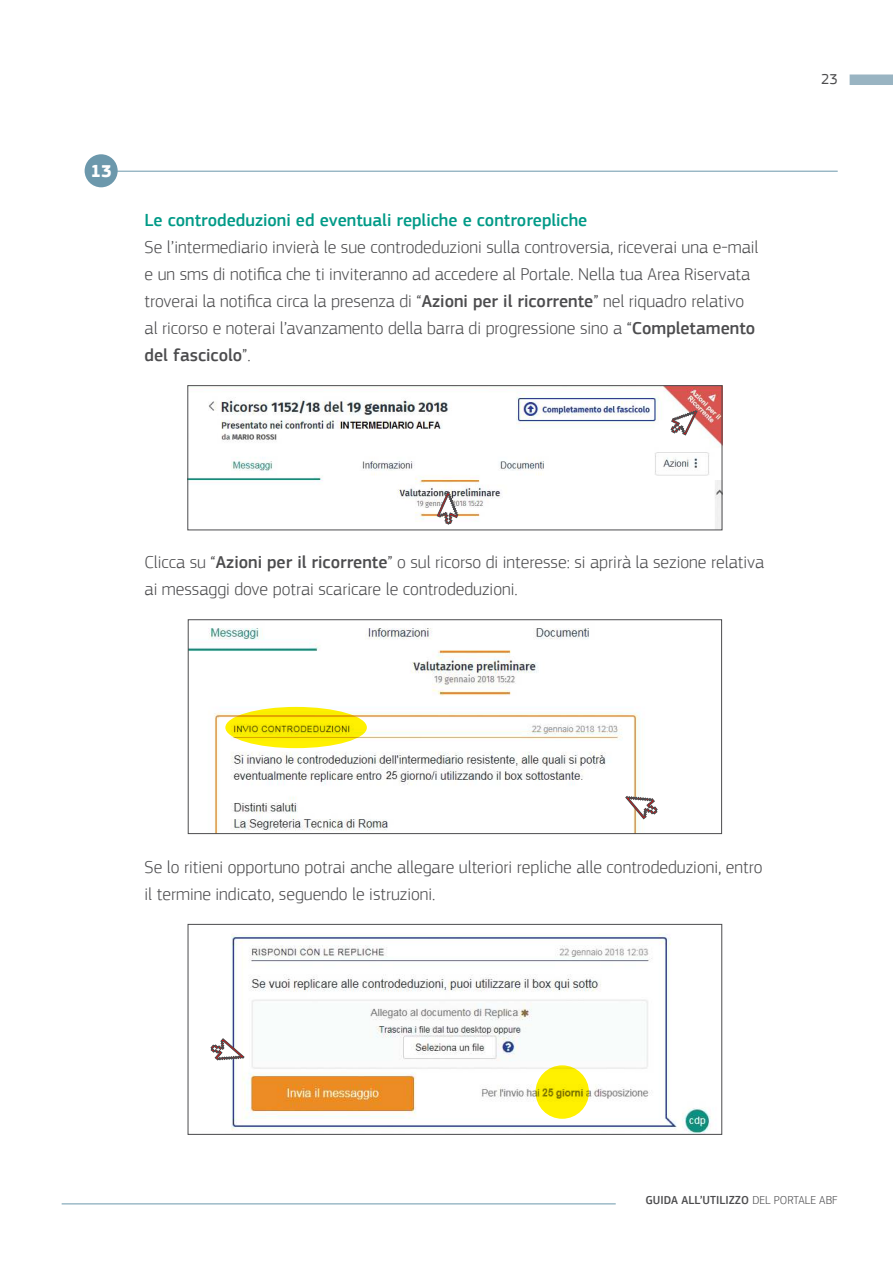
<style>
.page{position:relative;width:893px;height:1263px;background:#fff}
.page>*{position:absolute;margin:0;border:0;box-sizing:border-box;transform-origin:0 0}
.t1{font:300 18px/27px "EC Square Sans Pro";color:#4c4c4e}
.t2{font:500 18px "EC Square Sans Pro";color:#009a87}
.t3{font:700 18px "EC Square Sans Pro";color:#fff}
.t4{font:15px "EC Square Sans Pro";color:#4c4c4e}
.t5{font:500 12px "EC Square Sans Pro";color:#4c4c4e}
.s1{font-weight:500}
.s2{font-weight:300}
</style>
<div class="page">
<div style="left:850px;top:74px;width:43px;height:11px;background:#99b4c2"></div>
<hr style="left:62px;top:1203px;width:554px;height:1px;background:#6c98ac">
<hr style="left:117px;top:171px;width:721px;height:1px;background:#6c98ac">
<div style="left:85px;top:154px;width:33px;height:33px;background:#6c98ac;border-radius:50%"></div>
<img style="left:190px;top:387px;width:530px;height:141px">
<div style="left:188px;top:385px;width:534px;height:145px;border:1px solid #4c4c4e"></div>
<svg style="left:671px;top:410px;width:26px;height:25px"></svg>
<svg style="left:437px;top:491px;width:21px;height:33px"></svg>
<img style="left:190px;top:628px;width:454px;height:204px">
<div style="left:188px;top:619px;width:534px;height:215px;border:1px solid #4c4c4e"></div>
<svg style="left:225px;top:707px;width:142px;height:41px;background:#f0df02"></svg>
<svg style="left:625px;top:796px;width:33px;height:23px"></svg>
<img style="left:210px;top:933px;width:501px;height:199px">
<div style="left:188px;top:924px;width:534px;height:210px;border:1px solid #4c4c4e"></div>
<svg style="left:535px;top:1065px;width:54px;height:54px;background:#f3e606"></svg>
<svg style="left:211px;top:1038px;width:33px;height:22px"></svg>
<p class="t3" style="left:90px;top:163px;width:23px">13</p>
<p class="t2" style="left:145px;top:210px;width:444px">Le controdeduzioni ed eventuali repliche e controrepliche</p>
<p class="t1" style="left:145px;top:234px;width:615px">Se l’intermediario invierà le sue controdeduzioni sulla controversia, riceverai una e-mail e un sms di notifica che ti inviteranno ad accedere al Portale. Nella tua Area Riservata troverai la notifica circa la presenza di “<span class="s1">Azioni per il ricorrente</span>” nel riquadro relativo al ricorso e noterai l’avanzamento della barra di progressione sino a “<span class="s1">Completamento del fascicolo</span>”.</p>
<p class="t4" style="left:821px;top:74px;width:18px">23</p>
<p class="t1" style="left:145px;top:548px;width:621px">Clicca su “<span class="s1">Azioni per il ricorrente</span>” o sul ricorso di interesse: si aprirà la sezione relativa ai messaggi dove potrai scaricare le controdeduzioni.</p>
<p class="t1" style="left:145px;top:853px;width:619px">Se lo ritieni opportuno potrai anche allegare ulteriori repliche alle controdeduzioni, entro il termine indicato, seguendo le istruzioni.</p>
<p class="t5" style="left:645px;top:1194px;width:194px">GUIDA ALL’UTILIZZO <span class="s2">DEL PORTALE ABF</span></p>
</div>
